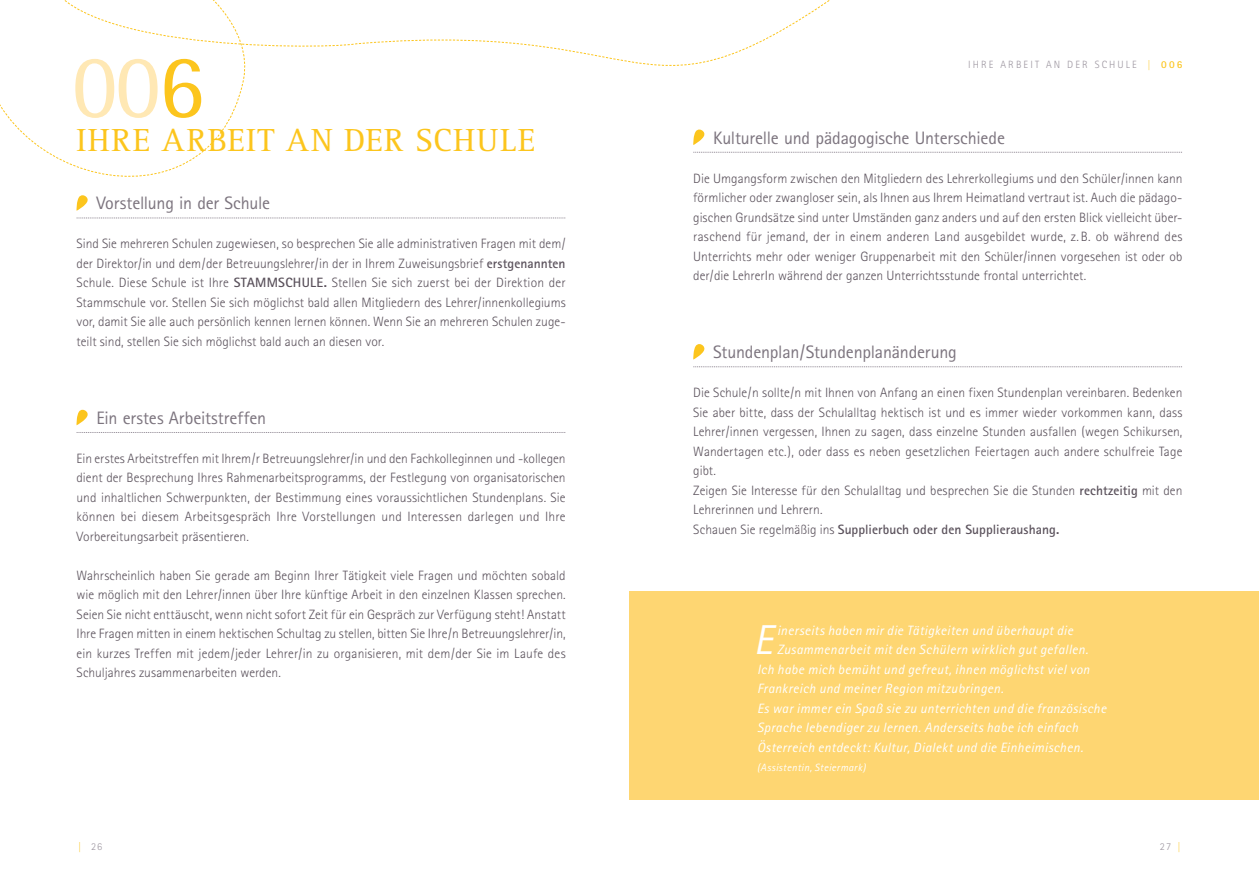
<style>
.page{position:relative;width:1259px;height:893px;background:#fff}
.page>*{position:absolute;margin:0;border:0;box-sizing:border-box;transform-origin:0 0}
.t1{font:90px "Rotis Semi Sans";color:#ffe8b4}
.t2{font:italic 41.7px "Rotis Sans Serif";color:#fff}
.t3{font:33px "Rotis Serif";letter-spacing:.05em;color:#fcc51d}
.t4{font:18px "Rotis Sans Serif";letter-spacing:-.01em;color:#7c747e}
.t5{font:300 13.5px/19.5px "Rotis Sans Serif";letter-spacing:.005em;color:#5b525c;text-align:justify}
.t6{font:italic 13.5px "Rotis Sans Serif";letter-spacing:.025em;color:#fff}
.t7{font:300 10.5px "Rotis Sans Serif";letter-spacing:.2em;color:#9d96a0}
.t8{font:italic 10.5px "Rotis Sans Serif";letter-spacing:.035em;color:#fff}
.s1{color:#fcc51d}
.s2{font-weight:700}
.s3{font-weight:700;color:#fcc51d}
</style>
<div class="page">
<svg style="left:889px;top:152px;width:293px;height:1px"></svg>
<svg style="left:693px;top:366px;width:489px;height:1px"></svg>
<svg style="left:693px;top:344px;width:12px;height:16px"></svg>
<svg style="left:244px;top:218px;width:322px;height:1px"></svg>
<svg style="left:77px;top:432px;width:489px;height:1px"></svg>
<svg style="left:76px;top:410px;width:12px;height:15px"></svg>
<div style="left:629px;top:591px;width:630px;height:208px;background:#fed672"></div>
<svg style="left:0;top:84px;width:244px;height:135px"></svg>
<svg style="left:693px;top:129px;width:196px;height:24px"></svg>
<svg style="left:64px;top:0;width:766px;height:83px"></svg>
<h1 class="t1" style="left:72px;top:33px;width:133px">00<span class="s1">6</span></h1>
<h3 class="t3" style="left:77px;top:121px;width:461px">IHRE ARBEIT AN DER SCHULE</h3>
<h3 class="t4" style="left:96px;top:193px;width:175px">Vorstellung in der Schule</h3>
<p class="t5" style="left:77px;top:234px;width:491px">Sind Sie mehreren Schulen zugewiesen, so besprechen Sie alle administrativen Fragen mit dem/ der Direktor/in und dem/der Betreuungslehrer/in der in Ihrem Zuweisungsbrief <span class="s2">erstgenannten </span>Schule. Diese Schule ist Ihre <span class="s2">STAMMSCHULE.</span> Stellen Sie sich zuerst bei der Direktion der Stammschule vor. Stellen Sie sich möglichst bald allen Mitgliedern des Lehrer/innenkollegiums vor, damit Sie alle auch persönlich kennen lernen können. Wenn Sie an mehreren Schulen zuge&shy;teilt sind, stellen Sie sich möglichst bald auch an diesen vor.</p>
<h3 class="t4" style="left:96px;top:407px;width:171px">Ein erstes Arbeitstreffen</h3>
<p class="t5" style="left:77px;top:448px;width:491px">Ein erstes Arbeitstreffen mit Ihrem/r Betreuungslehrer/in und den Fachkolleginnen und -kollegen dient der Besprechung Ihres Rahmenarbeitsprogramms, der Festlegung von organisatorischen und inhaltlichen Schwerpunkten, der Bestimmung eines voraussichtlichen Stundenplans. Sie können bei diesem Arbeitsgespräch Ihre Vorstellungen und Interessen darlegen und Ihre Vorbereitungsarbeit präsentieren.</p>
<p class="t5" style="left:77px;top:565px;width:491px">Wahrscheinlich haben Sie gerade am Beginn Ihrer Tätigkeit viele Fragen und möchten sobald wie möglich mit den Lehrer/innen über Ihre künftige Arbeit in den einzelnen Klassen sprechen.<br>Seien Sie nicht enttäuscht, wenn nicht sofort Zeit für ein Gespräch zur Verfügung steht! Anstatt Ihre Fragen mitten in einem hektischen Schultag zu stellen, bitten Sie Ihre/n Betreuungslehrer/in, ein kurzes Treffen mit jedem/jeder Lehrer/in zu organisieren, mit dem/der Sie im Laufe des Schuljahres zusammenarbeiten werden.</p>
<p class="t7" style="left:968px;top:58px;width:216px">IHRE ARBEIT AN DER SCHULE <span class="s1">│</span> <span class="s3">006</span></p>
<h3 class="t4" style="left:713px;top:127px;width:293px">Kulturelle und pädagogische Unterschiede</h3>
<p class="t5" style="left:693px;top:168px;width:490px">Die Umgangsform zwischen den Mitgliedern des Lehrerkollegiums und den Schüler/innen kann förmlicher oder zwangloser sein, als Ihnen aus Ihrem Heimatland vertraut ist. Auch die pädago&shy;gischen Grundsätze sind unter Umständen ganz anders und auf den ersten Blick vielleicht über&shy;raschend für jemand, der in einem anderen Land ausgebildet wurde, z. B. ob während des Unterrichts mehr oder weniger Gruppenarbeit mit den Schüler/innen vorgesehen ist oder ob der/die LehrerIn während der ganzen Unterrichtsstunde frontal unterrichtet.</p>
<h3 class="t4" style="left:713px;top:341px;width:245px">Stundenplan/Stundenplanänderung</h3>
<p class="t5" style="left:693px;top:383px;width:491px;text-align:left">Die Schule/n sollte/n mit Ihnen von Anfang an einen fixen Stundenplan vereinbaren. Bedenken Sie aber bitte, dass der Schulalltag hektisch ist und es immer wieder vorkommen kann, dass Lehrer/innen vergessen, Ihnen zu sagen, dass einzelne Stunden ausfallen (wegen Schikursen, Wandertagen etc.), oder dass es neben gesetzlichen Feiertagen auch andere schulfreie Tage gibt.<br>Zeigen Sie Interesse für den Schulalltag und besprechen Sie die Stunden <span class="s2">rechtzeitig</span> mit den Lehrerinnen und Lehrern.<br>Schauen Sie regelmäßig ins <span class="s2">Supplierbuch oder den Supplieraushang.</span></p>
<h2 class="t2" style="left:753px;top:615px;width:21px">E</h2>
<p class="t6" style="left:777px;top:622px;width:298px">inerseits haben mir die Tätigkeiten und überhaupt die</p>
<p class="t6" style="left:777px;top:641px;width:313px">Zusammenarbeit mit den Schülern wirklich gut gefallen.</p>
<p class="t6" style="left:757px;top:661px;width:334px">Ich habe mich bemüht und gefreut, ihnen möglichst viel von</p>
<p class="t6" style="left:757px;top:680px;width:248px">Frankreich und meiner Region mitzubringen.</p>
<p class="t6" style="left:757px;top:700px;width:351px">Es war immer ein Spaß sie zu unterrichten und die französische</p>
<p class="t6" style="left:757px;top:719px;width:322px">Sprache lebendiger zu lernen. Anderseits habe ich einfach</p>
<p class="t6" style="left:757px;top:739px;width:327px">Österreich entdeckt: Kultur, Dialekt und die Einheimischen.</p>
<p class="t8" style="left:757px;top:761px;width:110px">(Assistentin, Steiermark)</p>
<p class="t7" style="left:77px;top:841px;width:27px"><span class="s1">│</span> 26</p>
<p class="t7" style="left:1160px;top:841px;width:24px">27 <span class="s1">│</span></p>
</div>
